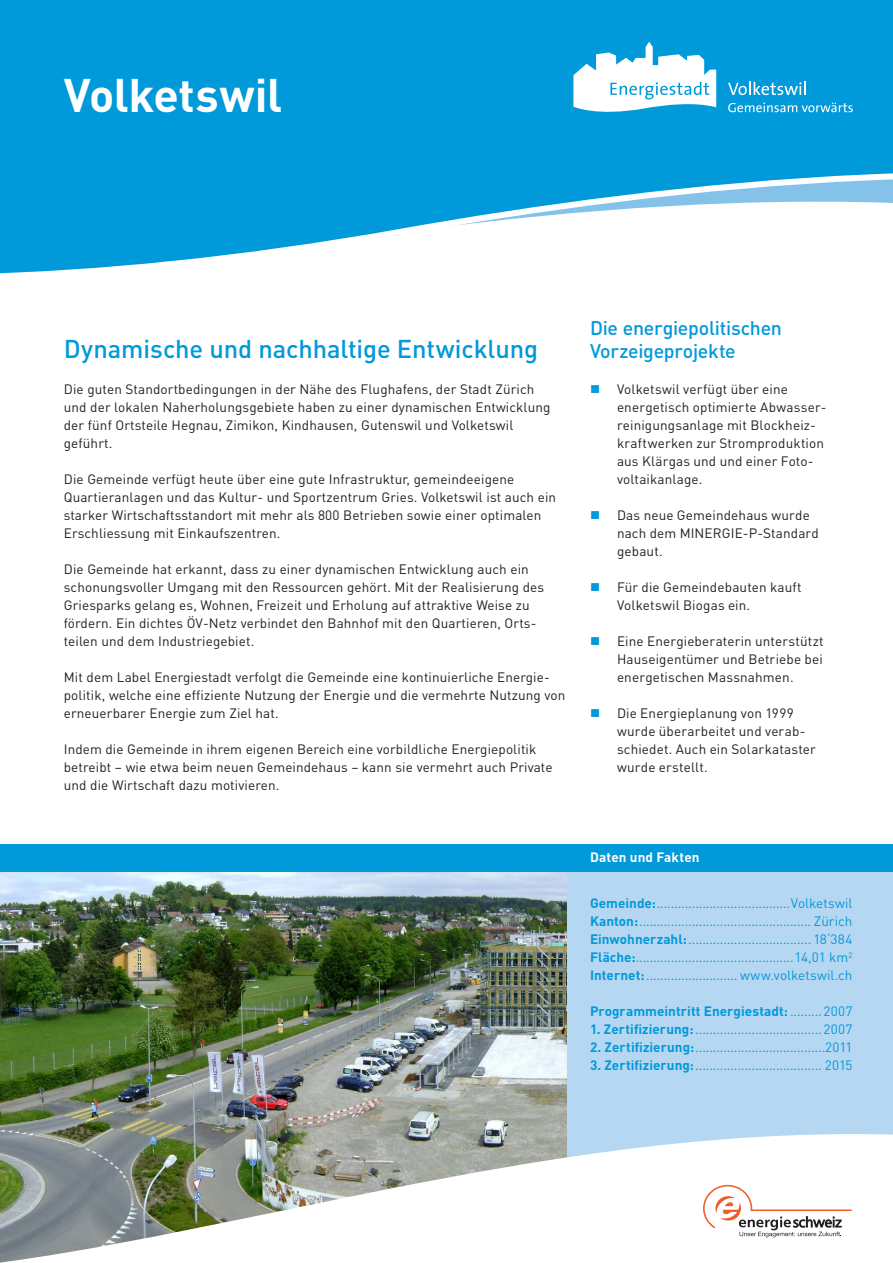
<style>
.page{position:relative;width:893px;height:1263px;background:#fff}
.page>*{position:absolute;margin:0;border:0;box-sizing:border-box;transform-origin:0 0}
.t1{font:700 46.5px "DIN Pro";letter-spacing:-.01em;color:#fff}
.t2{font:500 25.5px "DIN Pro";letter-spacing:-.005em;color:#0099da}
.t3{font:500 19.5px/23.4px "DIN Pro";letter-spacing:-.015em;color:#0099da}
.t4{font:13.5px/18px "DIN Pro";letter-spacing:.01em;color:#231f20}
.t5{font:13.5px/18px "DIN Pro";color:#0099da;text-align:justify}
.t6{font:700 13.5px "DIN Pro";letter-spacing:.005em;color:#0099da}
.t7{font:700 13.5px "DIN Pro";letter-spacing:.01em;color:#fff}
.s1{font-weight:700}
.s2{font-weight:400}
</style>
<div class="page">
<svg style="left:0;top:0;width:893px;height:274px"></svg>
<div style="left:0;top:844px;width:893px;height:419px;background:#b5d7f2"></div>
<img style="left:0;top:871px;width:567px;height:262px">
<svg style="left:573px;top:42px;width:143px;height:75px"></svg>
<svg style="left:728px;top:82px;width:78px;height:13px"></svg>
<svg style="left:728px;top:103px;width:125px;height:9px"></svg>
<div style="left:0;top:844px;width:893px;height:27px;background:#0099da"></div>
<svg style="left:0;top:1133px;width:893px;height:130px;fill:#fff"></svg>
<svg style="left:703px;top:1182px;width:150px;height:55px"></svg>
<h1 class="t1" style="left:64px;top:64px;width:220px">Volketswil</h1>
<h2 class="t2" style="left:64px;top:332px;width:476px">Dynamische und nachhaltige Entwicklung</h2>
<p class="t4" style="left:64px;top:380px;width:488px">Die guten Standortbedingungen in der Nähe des Flughafens, der Stadt Zürich und der lokalen Naherholungsgebiete haben zu einer dynamischen Entwicklung der fünf Ortsteile Hegnau, Zimikon, Kindhausen, Gutenswil und Volketswil geführt.</p>
<p class="t4" style="left:64px;top:470px;width:494px">Die Gemeinde verfügt heute über eine gute Infrastruktur, gemeindeeigene Quartieranlagen und das Kultur- und Sportzentrum Gries. Volketswil ist auch ein starker Wirtschaftsstandort mit mehr als 800 Betrieben sowie einer optimalen Erschliessung mit Einkaufszentren.</p>
<p class="t4" style="left:64px;top:560px;width:482px">Die Gemeinde hat erkannt, dass zu einer dynamischen Entwicklung auch ein schonungsvoller Umgang mit den Ressourcen gehört. Mit der Realisierung des Griesparks gelang es, Wohnen, Freizeit und Erholung auf attraktive Weise zu fördern. Ein dichtes ÖV-Netz verbindet den Bahnhof mit den Quartieren, Orts&shy;teilen und dem Industriegebiet.</p>
<p class="t4" style="left:64px;top:668px;width:503px">Mit dem Label Energiestadt verfolgt die Gemeinde eine kontinuierliche Energie&shy;politik, welche eine effiziente Nutzung der Energie und die vermehrte Nutzung von erneuerbarer Energie zum Ziel hat.</p>
<p class="t4" style="left:64px;top:740px;width:490px">Indem die Gemeinde in ihrem eigenen Bereich eine vorbildliche Energiepolitik betreibt – wie etwa beim neuen Gemeindehaus – kann sie vermehrt auch Private und die Wirtschaft dazu motivieren.</p>
<h3 class="t3" style="left:590px;top:315px;width:193px">Die energiepolitischen<br>Vorzeigeprojekte</h3>
<p class="t4" style="left:617px;top:380px;width:211px">Volketswil verfügt über eine energetisch optimierte Abwasser&shy;reinigungsanlage mit Blockheiz&shy;kraftwerken zur Stromproduktion aus Klärgas und und einer Foto&shy;voltaikanlage.</p>
<p class="t4" style="left:617px;top:506px;width:203px">Das neue Gemeindehaus wurde nach dem MINERGIE-P-Standard gebaut.</p>
<p class="t4" style="left:617px;top:578px;width:186px">Für die Gemeindebauten kauft<br>Volketswil Biogas ein.</p>
<p class="t4" style="left:617px;top:632px;width:208px;text-align:justify">Eine Energieberaterin unterstützt Hauseigentümer und Betriebe bei energetischen Massnahmen.</p>
<p class="t4" style="left:617px;top:704px;width:200px">Die Energieplanung von 1999 wurde überarbeitet und verab&shy;schiedet. Auch ein Solarkataster wurde erstellt.</p>
<p class="t7" style="left:590px;top:848px;width:111px">Daten und Fakten</p>
<p class="t5" style="left:590px;top:894px;width:264px"><span class="s1">Gemeinde:</span>......................................Volketswil <span class="s1">Kanton:</span>................................................. Zürich <span class="s1">Einwohnerzahl:</span>................................... 18‘384<br><span class="s1">Fläche:</span>.............................................14,01 km<sup>2<br></sup><span class="s1">Internet:</span>.......................... www.volketswil.ch</p>
<p class="t6" style="left:590px;top:1002px;width:264px">Programmeintritt Energiestadt:<span class="s2">......... 2007</span></p>
<p class="t5" style="left:590px;top:1020px;width:264px"><span class="s1">1. Zertifizierung:</span>.................................... 2007</p>
<p class="t5" style="left:590px;top:1038px;width:264px"><span class="s1">2. Zertifizierung:</span>.....................................2011</p>
<p class="t5" style="left:590px;top:1056px;width:264px"><span class="s1">3. Zertifizierung:</span>.................................... 2015</p>
</div>
